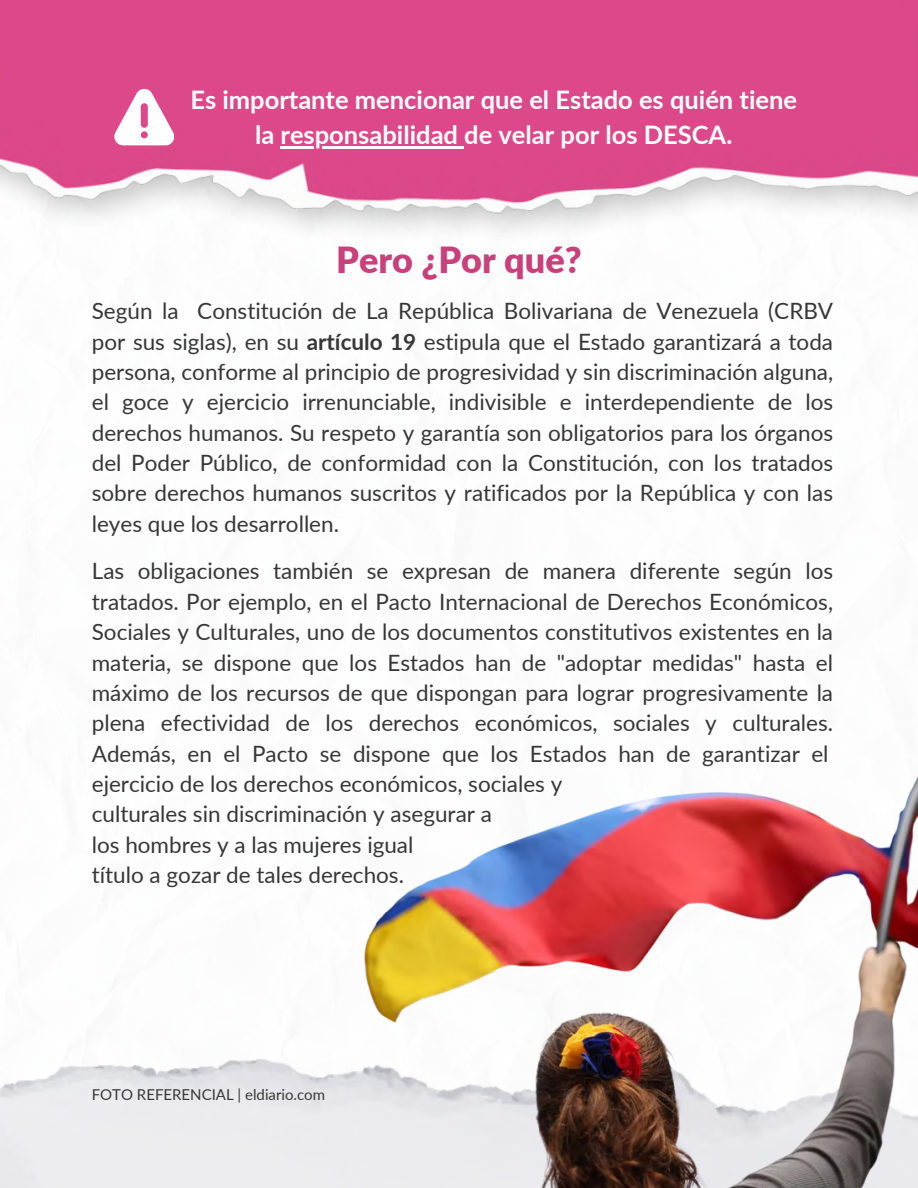
<style>
.page{position:relative;width:918px;height:1188px;background:#fff}
.page>*{position:absolute;margin:0;border:0;box-sizing:border-box;transform-origin:0 0}
.t1{font:900 36px "Lato";color:#c9417b}
.t2{font:700 25.5px/34.8px "Lato";color:#fff;text-align:center}
.t3{font:22.5px/30.3px "Lato";color:#373737;text-align:justify}
.t4{font:15px "Lato";color:#373737}
.s1{font-weight:700}
</style>
<div class="page">
<img style="left:0;top:0;width:918px;height:234px">
<svg style="left:114px;top:87px;width:60px;height:58px"></svg>
<img style="left:290px;top:776px;width:628px;height:412px">
<hr style="left:281px;top:146px;width:183px;height:3px;background:#fff">
<h2 class="t2" style="left:190px;top:82px;width:608px">Es importante mencionar que el Estado es quién tiene la responsabilidad de velar por los DESCA.</h2>
<h3 class="t1" style="left:336px;top:237px;width:247px">Pero ¿Por qué?</h3>
<h3 class="t3" style="left:92px;top:295px;width:743px">Según la Constitución de La República Bolivariana de Venezuela (CRBV por sus siglas), en su <span class="s1">artículo 19</span> estipula que el Estado garantizará a toda persona, conforme al principio de progresividad y sin discriminación alguna, el goce y ejercicio irrenunciable, indivisible e interdependiente de los derechos humanos. Su respeto y garantía son obligatorios para los órganos del Poder Público, de conformidad con la Constitución, con los tratados sobre derechos humanos suscritos y ratificados por la República y con las leyes que los desarrollen.</h3>
<h3 class="t3" style="left:92px;top:556px;width:743px">Las obligaciones también se expresan de manera diferente según los tratados. Por ejemplo, en el Pacto Internacional de Derechos Económicos, Sociales y Culturales, uno de los documentos constitutivos existentes en la materia, se dispone que los Estados han de "adoptar medidas" hasta el máximo de los recursos de que dispongan para lograr progresivamente la plena efectividad de los derechos económicos, sociales y culturales.<br>Además, en el Pacto se dispone que los Estados han de garantizar el</h3>
<p class="t3" style="left:92px;top:768px;width:472px;text-align:left">ejercicio de los derechos económicos, sociales y culturales sin discriminación y asegurar a<br>los hombres y a las mujeres igual</p>
<p class="t3" style="left:92px;top:859px;width:314px">título a gozar de tales derechos.</p>
<p class="t4" style="left:92px;top:1085px;width:235px">FOTO REFERENCIAL | eldiario.com</p>
</div>
